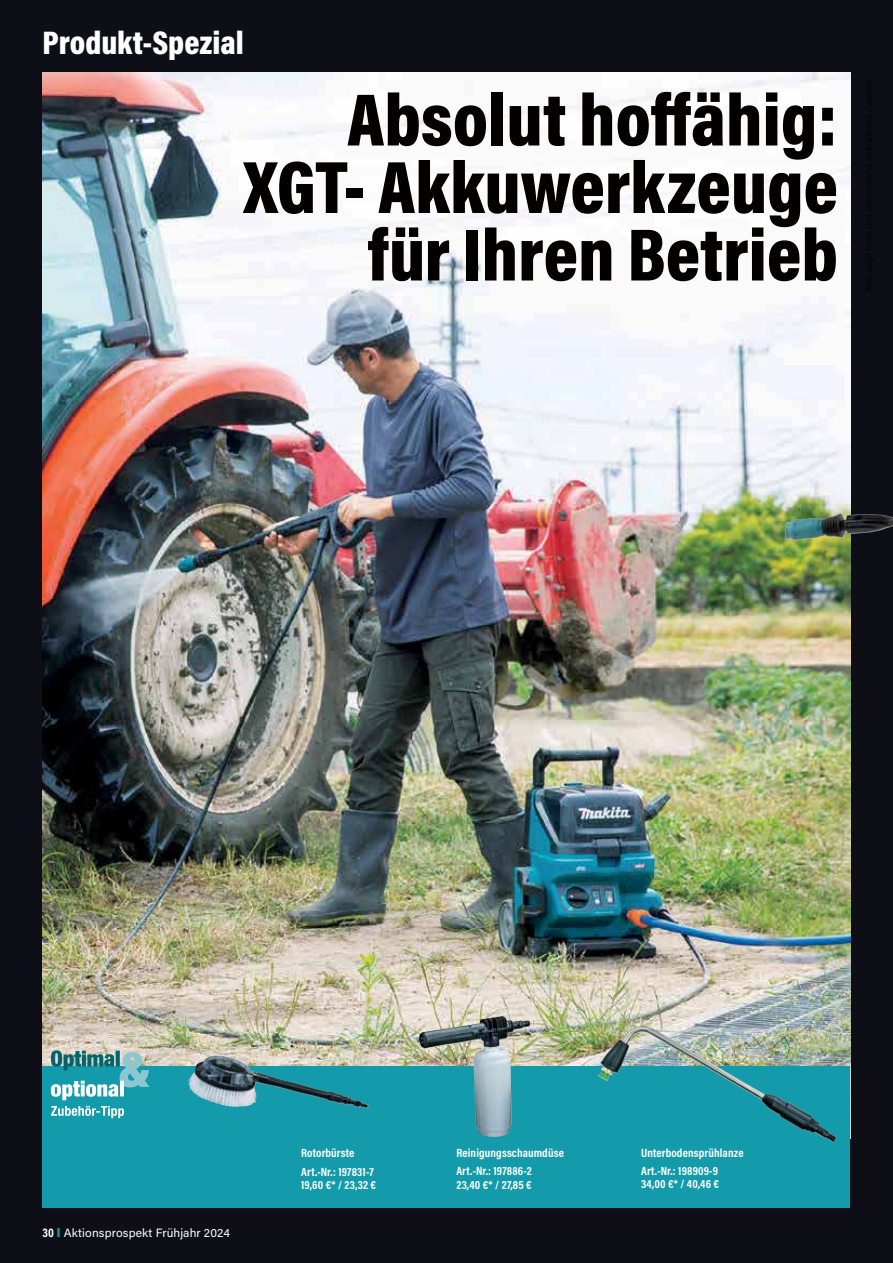
<style>
.page{position:relative;width:893px;height:1263px;background:#0e0e17}
.page>*{position:absolute;margin:0;border:0;box-sizing:border-box;transform-origin:0 0}
.t1{font:900 75px/67.5px "Acumin Pro Cond";color:#040000;text-align:right}
.t2{font:900 33px "Acumin Pro Cond";color:#fff}
.t3{font:700 12px/18.1px "Acumin Pro Cond";letter-spacing:.01em;color:#fff}
.t4{font:12px "Acumin Pro";letter-spacing:.005em;color:#fff}
.s1{font-family:"Acumin Pro Cond";font-weight:700;font-size:12.75px}
.s2{font-family:"Acumin Pro Cond";font-weight:900;font-size:13.5px;color:#128898}
</style>
<div class="page">
<img style="left:43px;top:72px;width:807px;height:994px">
<img style="left:785px;top:513px;width:108px;height:27px">
<div style="left:43px;top:1066px;width:807px;height:142px;background:#139bab"></div>
<img style="left:419px;top:1016px;width:111px;height:121px">
<img style="left:598px;top:1026px;width:238px;height:116px">
<img style="left:187px;top:1056px;width:26px;height:43px">
<svg style="left:51px;top:1106px;width:73px;height:12px"></svg>
<svg style="left:51px;top:1050px;width:98px;height:50px"></svg>
<h2 class="t2" style="left:43px;top:31px;width:203px">Produkt-Spezial</h2>
<h1 class="t1" style="left:244px;top:94px;width:596px">Absolut hoffähig:<br>XGT- Akkuwerkzeuge für Ihren Betrieb</h1>
<p class="t4" style="left:43px;top:1227px;width:189px"><span class="s1">30</span> <span class="s2">I</span> Aktionsprospekt Frühjahr 2024</p>
<p class="t3" style="left:301px;top:1145px;width:74px;line-height:18.9px">Rotorbürste<br>Art.-Nr.: 197831-7</p>
<p class="t3" style="left:301px;top:1177px;width:76px">19,60 €* / 23,32 €</p>
<p class="t3" style="left:456px;top:1145px;width:109px">Reinigungsschaumdüse<br>Art.-Nr.: 197886-2</p>
<p class="t3" style="left:456px;top:1177px;width:77px">23,40 €* / 27,85 €</p>
<p class="t3" style="left:641px;top:1145px;width:104px;line-height:17.7px">Unterbodensprühlanze<br>Art.-Nr.: 198909-9</p>
<p class="t3" style="left:641px;top:1176px;width:80px">34,00 €* / 40,46 €</p>
</div>
